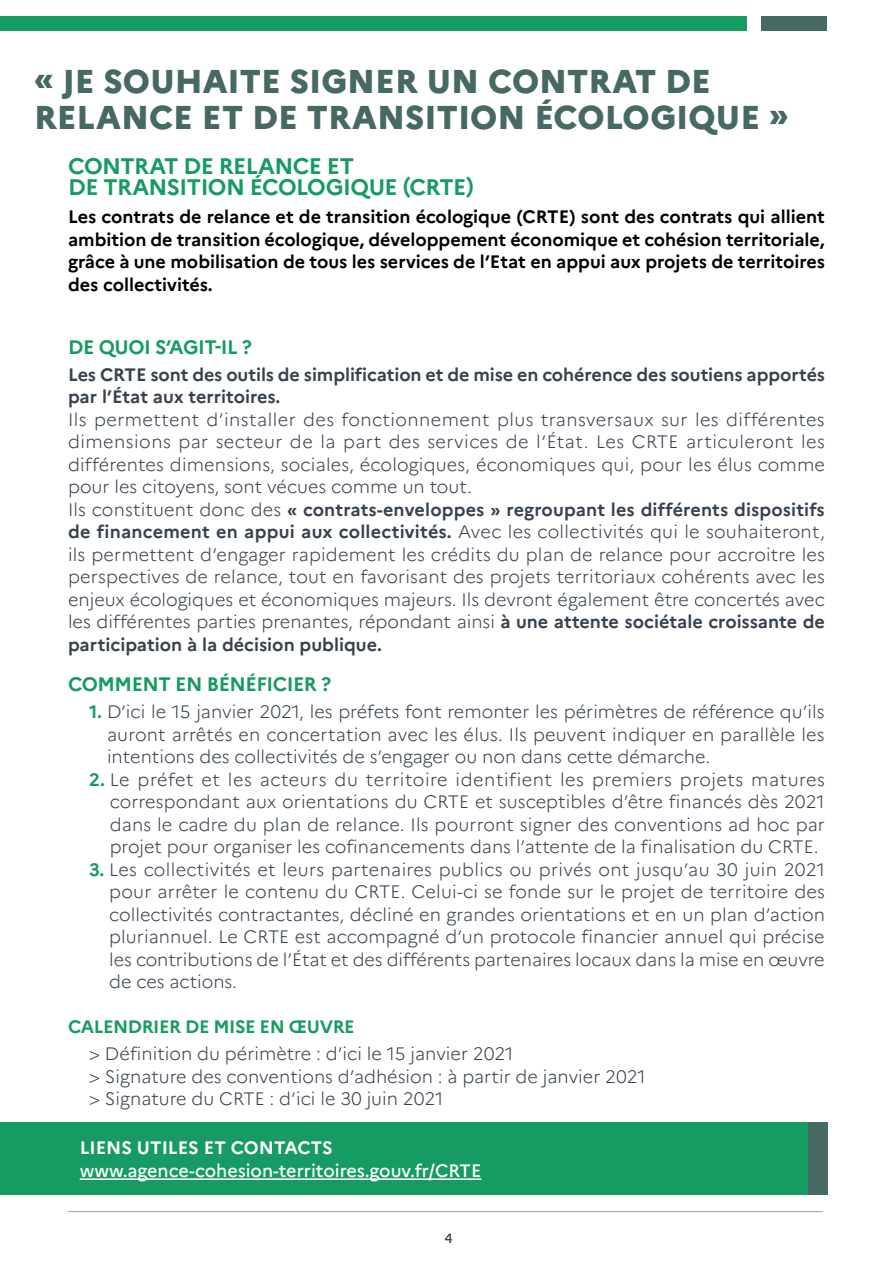
<style>
.page{position:relative;width:893px;height:1263px;background:#fff}
.page>*{position:absolute;margin:0;border:0;box-sizing:border-box;transform-origin:0 0}
.t1{font:800 33px/36px "Marianne";color:#466964}
.t2{font:700 22.5px/21px "Marianne";letter-spacing:-.025em;color:#169b62}
.t3{font:700 19.5px "Marianne";letter-spacing:-.025em;color:#169b62}
.t4{font:300 18px/22.5px "Marianne";color:#38424f;text-align:justify}
.t5{font:700 18px/22.5px "Marianne";color:#000;text-align:justify}
.t6{font:700 18px/22.5px "Marianne";letter-spacing:-.005em;color:#38424f}
.t7{font:500 18px "Marianne";color:#fff}
.t8{font:700 18px "Marianne";letter-spacing:-.025em;color:#169b62}
.t9{font:700 18px "Marianne";color:#fff}
.t10{font:500 13.5px "Marianne";color:#38424f}
.s1{font-weight:700}
.s2{font-weight:700;color:#169b62}
</style>
<div class="page">
<div style="left:0;top:16px;width:746px;height:15px;background:#169b62"></div>
<div style="left:761px;top:16px;width:66px;height:15px;background:#466964"></div>
<div style="left:0;top:1123px;width:827px;height:72px;background:#169b62"></div>
<div style="left:808px;top:1123px;width:19px;height:72px;background:#466964"></div>
<hr style="left:80px;top:1178px;width:401px;height:2px;background:#fff">
<hr style="left:68px;top:1211px;width:755px;height:1px;background:#9d9d9c">
<h1 class="t1" style="left:34px;top:63px;width:756px">« JE SOUHAITE SIGNER UN CONTRAT DE<br>RELANCE ET DE TRANSITION ÉCOLOGIQUE »</h1>
<p class="t2" style="left:68px;top:155px;width:407px">CONTRAT DE RELANCE ET<br>DE TRANSITION ÉCOLOGIQUE (CRTE)</p>
<p class="t5" style="left:68px;top:205px;width:758px">Les contrats de relance et de transition écologique (CRTE) sont des contrats qui allient ambition de transition écologique, développement économique et cohésion territoriale, grâce à une mobilisation de tous les services de l’Etat en appui aux projets de territoires des collectivités.</p>
<p class="t3" style="left:68px;top:335px;width:185px">DE QUOI S’AGIT-IL ?</p>
<p class="t6" style="left:68px;top:363px;width:759px">Les CRTE sont des outils de simplification et de mise en cohérence des soutiens apportés par l’État aux territoires.</p>
<p class="t4" style="left:68px;top:408px;width:759px;text-align:left">Ils permettent d’installer des fonctionnement plus transversaux sur les différentes dimensions par secteur de la part des services de l’État. Les CRTE articuleront les différentes dimensions, sociales, écologiques, économiques qui, pour les élus comme pour les citoyens, sont vécues comme un tout.<br>Ils constituent donc des <span class="s1">« contrats-enveloppes » regroupant les différents dispositifs de financement en appui aux collectivités.</span> Avec les collectivités qui le souhaiteront, ils permettent d’engager rapidement les crédits du plan de relance pour accroitre les perspectives de relance, tout en favorisant des projets territoriaux cohérents avec les enjeux écologiques et économiques majeurs. Ils devront également être concertés avec les différentes parties prenantes, répondant ainsi <span class="s1">à une attente sociétale croissante de participation à la décision publique.</span></p>
<p class="t3" style="left:68px;top:673px;width:265px">COMMENT EN BÉNÉFICIER ?</p>
<p class="t4" style="left:107px;top:700px;width:719px;text-indent:-18px"><span class="s2">1.</span> D’ici le 15 janvier 2021, les préfets font remonter les périmètres de référence qu’ils auront arrêtés en concertation avec les élus. Ils peuvent indiquer en parallèle les intentions des collectivités de s’engager ou non dans cette démarche.</p>
<p class="t4" style="left:110px;top:768px;width:717px;text-indent:-20px"><span class="s2">2.</span> Le préfet et les acteurs du territoire identifient les premiers projets matures correspondant aux orientations du CRTE et susceptibles d’être financés dès 2021 dans le cadre du plan de relance. Ils pourront signer des conventions ad hoc par projet pour organiser les cofinancements dans l’attente de la finalisation du CRTE.</p>
<p class="t4" style="left:109px;top:858px;width:717px;text-indent:-20px"><span class="s2">3.</span> Les collectivités et leurs partenaires publics ou privés ont jusqu’au 30 juin 2021 pour arrêter le contenu du CRTE. Celui-ci se fonde sur le projet de territoire des collectivités contractantes, décliné en grandes orientations et en un plan d’action pluriannuel. Le CRTE est accompagné d’un protocole financier annuel qui précise les contributions de l’État et des différents partenaires locaux dans la mise en œuvre de ces actions.</p>
<p class="t8" style="left:68px;top:1016px;width:288px">CALENDRIER DE MISE EN ŒUVRE</p>
<p class="t4" style="left:89px;top:1042px;width:558px;text-align:left">&gt; Définition du périmètre : d’ici le 15 janvier 2021<br>&gt; Signature des conventions d’adhésion : à partir de janvier 2021 &gt; Signature du CRTE : d’ici le 30 juin 2021</p>
<p class="t9" style="left:80px;top:1137px;width:254px">LIENS UTILES ET CONTACTS</p>
<p class="t7" style="left:80px;top:1159px;width:403px">www.agence-cohesion-territoires.gouv.fr/CRTE</p>
<p class="t10" style="left:445px;top:1229px;width:10px">4</p>
</div>
